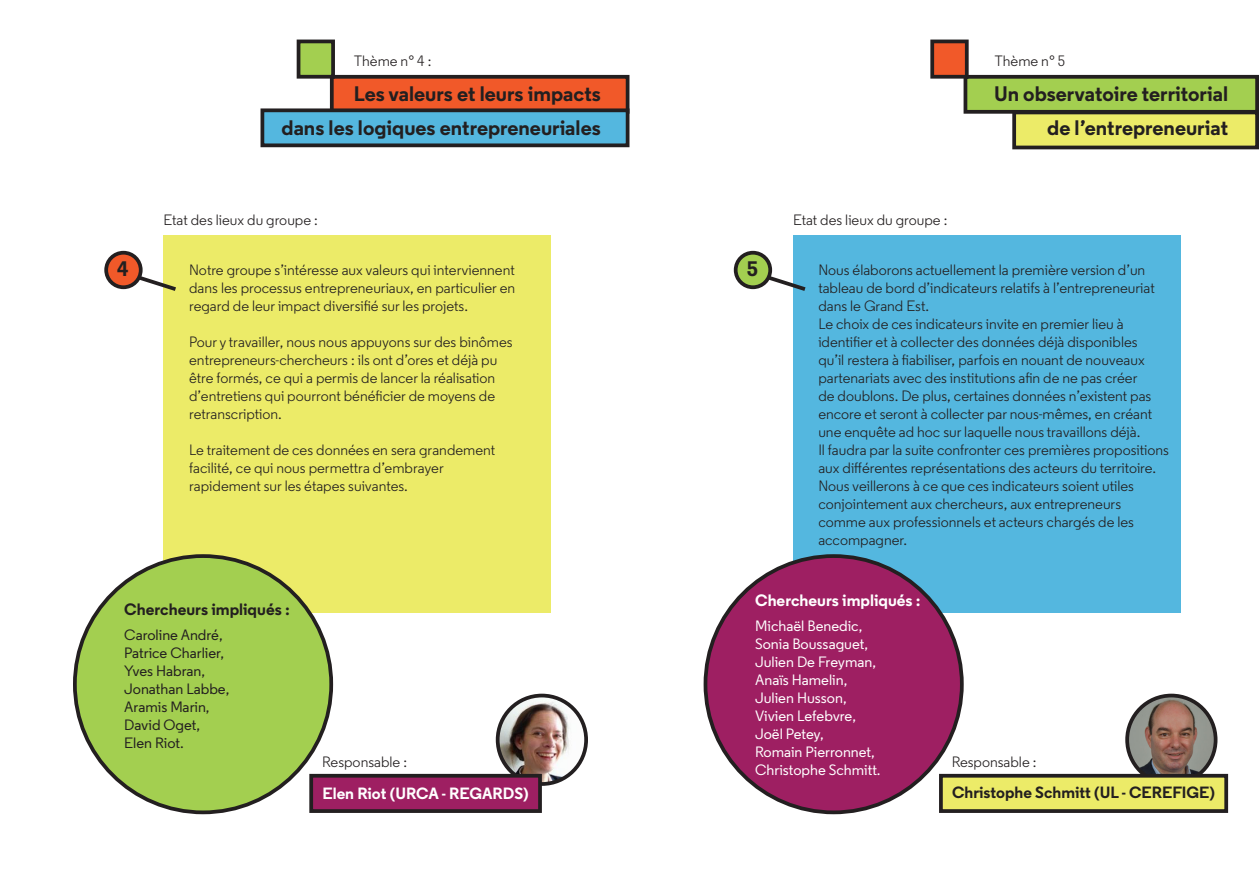
<style>
.page{position:relative;width:1259px;height:893px;background:#fff}
.page>*{position:absolute;margin:0;border:0;box-sizing:border-box;transform-origin:0 0}
.t1{font:700 21px "Regular";color:#231f20}
.t2{font:700 16.5px "Regular";color:#fff}
.t3{font:700 16.5px "Regular";color:#231f20}
.t4{font:700 16.35px "Regular";color:#231f20}
.t5{font:700 16.35px "Regular";color:#fff}
.t6{font:15px/18px "Regular";color:#231f20}
.t7{font:500 15px "Regular";color:#fff}
.t8{font:500 15px "Regular";color:#231f20}
</style>
<div class="page">
<img style="left:1127px;top:695px;width:88px;height:89px;border-radius:44px">
<div style="left:1125px;top:694px;width:92px;height:92px;border:4px solid #231f20;border-radius:50%"></div>
<img style="left:498px;top:697px;width:88px;height:87px">
<div style="left:496px;top:694px;width:92px;height:92px;border:4px solid #231f20;border-radius:50%"></div>
<div style="left:793px;top:236px;width:387px;height:377px;background:#54b7df"></div>
<div style="left:164px;top:236px;width:387px;height:377px;background:#eceb68"></div>
<div style="left:965px;top:77px;width:292px;height:35px;background:#a3cf50"></div>
<div style="left:963px;top:75px;width:296px;height:39px;border:4px solid #231f20"></div>
<div style="left:1014px;top:112px;width:243px;height:35px;background:#eceb68"></div>
<div style="left:1012px;top:111px;width:247px;height:38px;border:4px solid #231f20"></div>
<div style="left:332px;top:77px;width:295px;height:35px;background:#f15929"></div>
<div style="left:330px;top:75px;width:299px;height:39px;border:4px solid #231f20"></div>
<div style="left:262px;top:110px;width:365px;height:35px;background:#54b7df"></div>
<div style="left:260px;top:108px;width:369px;height:39px;border:4px solid #231f20"></div>
<div style="left:705px;top:556px;width:257px;height:256px;background:#9e1f62;border-radius:50%"></div>
<div style="left:75px;top:556px;width:256px;height:256px;background:#a3cf50;border-radius:50%"></div>
<div style="left:932px;top:41px;width:34px;height:36px;background:#f15929"></div>
<div style="left:930px;top:40px;width:38px;height:39px;border:4px solid #231f20"></div>
<div style="left:298px;top:41px;width:35px;height:36px;background:#a3cf50"></div>
<div style="left:297px;top:40px;width:38px;height:39px;border:4px solid #231f20"></div>
<div style="left:735px;top:253px;width:35px;height:34px;background:#a3cf50;border-radius:50%"></div>
<div style="left:734px;top:251px;width:38px;height:38px;border:4px solid #231f20;border-radius:50%"></div>
<div style="left:106px;top:253px;width:35px;height:34px;background:#f15929;border-radius:50%"></div>
<div style="left:104px;top:251px;width:39px;height:38px;border:4px solid #231f20;border-radius:50%"></div>
<svg style="left:763px;top:273px;width:43px;height:18px"></svg>
<svg style="left:134px;top:273px;width:42px;height:21px"></svg>
<div style="left:941px;top:776px;width:285px;height:35px;background:#eceb68"></div>
<div style="left:939px;top:774px;width:289px;height:39px;border:4px solid #231f20"></div>
<div style="left:311px;top:776px;width:229px;height:35px;background:#9e1f62"></div>
<div style="left:309px;top:774px;width:233px;height:39px;border:4px solid #231f20"></div>
<p class="t6" style="left:354px;top:52px;width:79px">Thème n° 4 :</p>
<p class="t6" style="left:995px;top:52px;width:72px">Thème n° 5</p>
<p class="t1" style="left:354px;top:80px;width:248px">Les valeurs et leurs impacts</p>
<p class="t1" style="left:281px;top:114px;width:321px">dans les logiques entrepreneuriales</p>
<p class="t6" style="left:164px;top:211px;width:156px">Etat des lieux du groupe :</p>
<p class="t6" style="left:793px;top:211px;width:156px">Etat des lieux du groupe :</p>
<p class="t1" style="left:994px;top:80px;width:235px">Un observatoire territorial</p>
<p class="t1" style="left:1047px;top:114px;width:182px">de l’entrepreneuriat</p>
<p class="t1" style="left:117px;top:255px;width:13px">4</p>
<p class="t1" style="left:746px;top:255px;width:13px">5</p>
<p class="t6" style="left:189px;top:260px;width:327px;text-align:justify">Notre groupe s’intéresse aux valeurs qui interviennent dans les processus entrepreneuriaux, en particulier en regard de leur impact diversifié sur les projets.</p>
<p class="t6" style="left:189px;top:332px;width:325px">Pour y travailler, nous nous appuyons sur des binômes entrepreneurs-chercheurs : ils ont d’ores et déjà pu être formés, ce qui a permis de lancer la réalisation d’entretiens qui pourront bénéficier de moyens de retranscription.</p>
<p class="t6" style="left:189px;top:440px;width:307px">Le traitement de ces données en sera grandement facilité, ce qui nous permettra d’embrayer rapidement sur les étapes suivantes.</p>
<p class="t6" style="left:818px;top:260px;width:338px">Nous élaborons actuellement la première version d’un tableau de bord d’indicateurs relatifs à l’entrepreneuriat dans le Grand Est.</p>
<p class="t6" style="left:818px;top:314px;width:335px">Le choix de ces indicateurs invite en premier lieu à identifier et à collecter des données déjà disponibles qu’il restera à fiabiliser, parfois en nouant de nouveaux partenariats avec des institutions afin de ne pas créer de doublons. De plus, certaines données n’existent pas encore et seront à collecter par nous-mêmes, en créant une enquête ad hoc sur laquelle nous travaillons déjà.</p>
<p class="t6" style="left:818px;top:440px;width:352px">Il faudra par la suite confronter ces premières propositions aux différentes représentations des acteurs du territoire.<br>Nous veillerons à ce que ces indicateurs soient utiles conjointement aux chercheurs, aux entrepreneurs comme aux professionnels et acteurs chargés de les accompagner.</p>
<p class="t3" style="left:124px;top:599px;width:167px">Chercheurs impliqués :</p>
<p class="t8" style="left:124px;top:626px;width:100px">Caroline André,</p>
<p class="t8" style="left:124px;top:644px;width:101px">Patrice Charlier,</p>
<p class="t8" style="left:124px;top:662px;width:82px">Yves Habran,</p>
<p class="t8" style="left:124px;top:680px;width:107px">Jonathan Labbe,</p>
<p class="t8" style="left:124px;top:698px;width:87px">Aramis Marin,</p>
<p class="t8" style="left:124px;top:716px;width:77px">David Oget,</p>
<p class="t8" style="left:124px;top:734px;width:61px">Elen Riot.</p>
<p class="t2" style="left:755px;top:590px;width:167px">Chercheurs impliqués :</p>
<p class="t7" style="left:755px;top:617px;width:109px">Michaël Benedic,</p>
<p class="t7" style="left:755px;top:635px;width:115px">Sonia Boussaguet,</p>
<p class="t7" style="left:755px;top:653px;width:123px">Julien De Freyman,</p>
<p class="t7" style="left:755px;top:671px;width:94px">Anaïs Hamelin,</p>
<p class="t7" style="left:755px;top:689px;width:93px">Julien Husson,</p>
<p class="t7" style="left:755px;top:707px;width:102px">Vivien Lefebvre,</p>
<p class="t7" style="left:755px;top:725px;width:70px">Joël Petey,</p>
<p class="t7" style="left:755px;top:743px;width:121px">Romain Pierronnet,</p>
<p class="t7" style="left:755px;top:761px;width:127px">Christophe Schmitt.</p>
<p class="t6" style="left:322px;top:753px;width:86px">Responsable :</p>
<p class="t6" style="left:951px;top:753px;width:86px">Responsable :</p>
<p class="t5" style="left:322px;top:783px;width:208px">Elen Riot (URCA - REGARDS)</p>
<p class="t4" style="left:952px;top:782px;width:264px">Christophe Schmitt (UL - CEREFIGE)</p>
</div>
